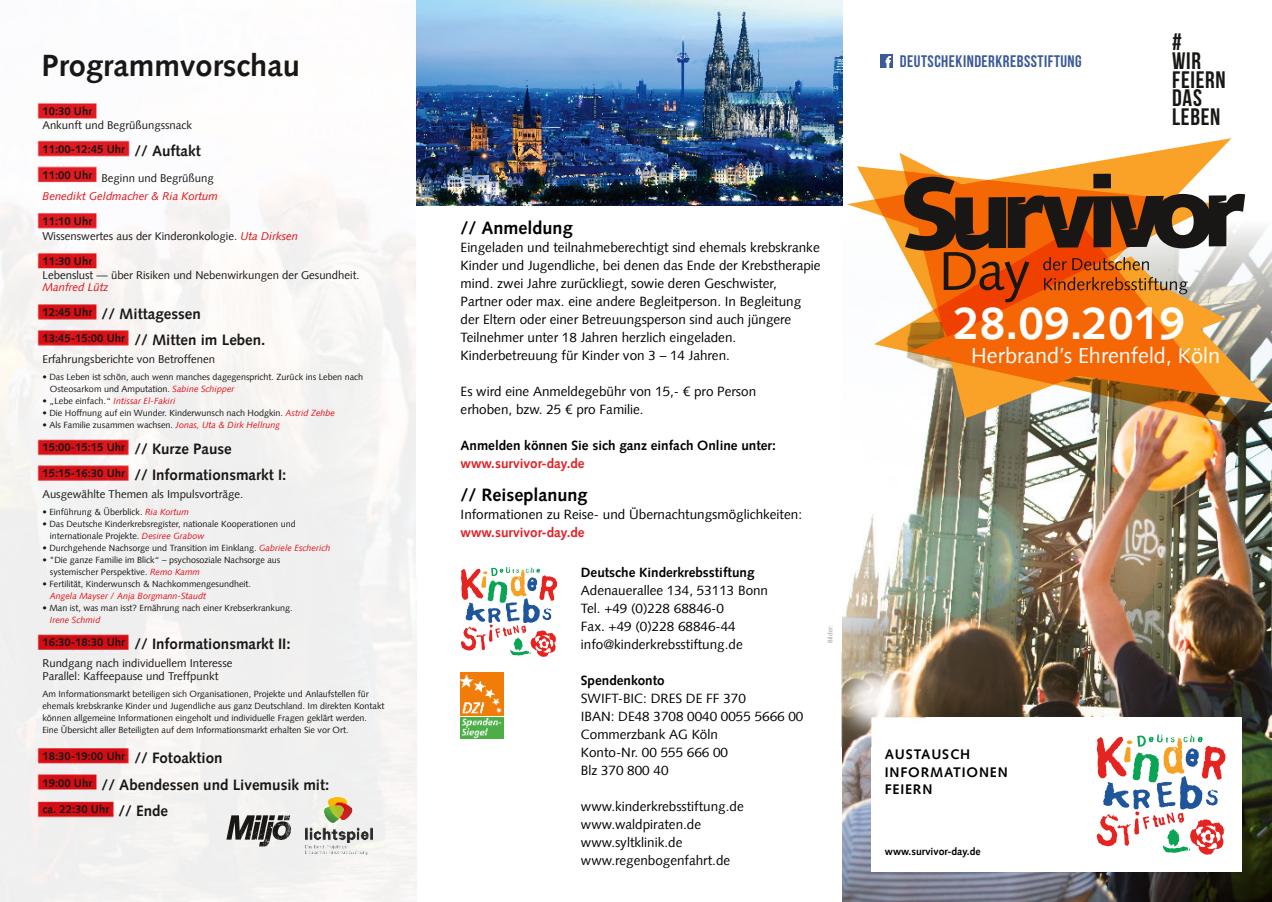
<style>
.page{position:relative;width:1272px;height:902px;background:#fff}
.page>*{position:absolute;margin:0;border:0;box-sizing:border-box;transform-origin:0 0}
.t1{font:54.45px "Syntax LT";color:#181715}
.t2{font:700 46.2px "Syntax LT";color:#fff}
.t3{font:700 30.75px "Syntax LT";color:#181715}
.t4{font:23.85px/18.8px "Bebas Neue";letter-spacing:.03em;color:#181715}
.t5{font:21.75px "Syntax LT";color:#fff}
.t6{font:700 18px "Syntax LT";color:#000}
.t7{font:16.65px "Bebas Neue";letter-spacing:.03em;color:#3a5997}
.t8{font:700 15.15px/26.4px "Syntax LT";color:#181715}
.t9{font:700 13.95px/17.7px "Syntax LT";letter-spacing:.06em;color:#000}
.t10{font:13.5px/18px "Syntax LT";color:#000}
.t11{font:700 13.5px "Syntax LT";color:#000}
.t12{font:700 13.5px "Syntax LT";color:#e41f25}
.t13{font:11.25px/23.1px "Syntax LT";color:#181715}
.t14{font:700 11.25px "Syntax LT";color:#181715}
.t15{font:italic 11.25px/17.7px "Syntax LT";color:#e20e15}
.t16{font:700 10.35px "Syntax LT";color:#000}
.t17{font:9px/12px "Syntax LT";color:#181715}
.t18{font:italic 9px "Syntax LT";color:#e20e15}
.t19{font:6.6px "Syntax LT";color:#999}
.s1{font-weight:700}
.s2{font-weight:700;font-size:15.15px}
.s3{font-style:normal;color:#181715}
.s4{font-style:italic;color:#e20e15}
.s5{font-size:15.15px}
</style>
<div class="page">
<img style="left:0;top:101px;width:416px;height:800px">
<img style="left:842px;top:433px;width:429px;height:468px">
<img style="left:842px;top:171px;width:429px;height:262px">
<svg style="left:880px;top:55px;width:12px;height:12px"></svg>
<img style="left:416px;top:0;width:426px;height:205px">
<svg style="left:461px;top:567px;width:96px;height:89px"></svg>
<img style="left:461px;top:672px;width:43px;height:66px">
<svg style="left:847px;top:138px;width:384px;height:147px"></svg>
<svg style="left:1243px;top:256px;width:28px;height:147px"></svg>
<svg style="left:899px;top:153px;width:327px;height:21px"></svg>
<img style="left:874px;top:251px;width:369px;height:175px">
<svg style="left:857px;top:166px;width:360px;height:171px"></svg>
<svg style="left:904px;top:174px;width:341px;height:77px;background:#89582e"></svg>
<svg style="left:1044px;top:277px;width:143px;height:17px;background:#c06b27"></svg>
<svg style="left:1043px;top:257px;width:106px;height:13px"></svg>
<div style="left:871px;top:717px;width:371px;height:155px;background:#fff"></div>
<svg style="left:1096px;top:734px;width:129px;height:120px"></svg>
<img style="left:841px;top:652px;width:85px;height:94px">
<svg style="left:226px;top:815px;width:65px;height:32px"></svg>
<img style="left:305px;top:797px;width:67px;height:57px">
<h3 class="t3" style="left:42px;top:53px;width:260px">Programmvorschau</h3>
<p class="t14" style="left:42px;top:106px;width:51px">10:30 Uhr</p>
<p class="t13" style="left:42px;top:115px;width:160px">Ankunft und Begrüßungssnack<br><span class="s1">11:00-12:45 Uhr</span> <span class="s2">// Auftakt</span></p>
<p class="t15" style="left:42px;top:171px;width:177px"><sup>11:00</sup> <sup>Uhr</sup> <span class="s3">Beginn und Begrüßung<br></span>Benedikt Geldmacher &amp; Ria Kortum</p>
<p class="t13" style="left:42px;top:214px;width:257px;line-height:15.1px"><span class="s1">11:10 Uhr<br></span>Wissenswertes aus der Kinderonkologie. <span class="s4">Uta Dirksen</span></p>
<p class="t14" style="left:42px;top:256px;width:51px">11:30 Uhr</p>
<p class="t13" style="left:42px;top:265px;width:319px">Lebenslust — über Risiken und Nebenwirkungen der Gesundheit.</p>
<p class="t15" style="left:42px;top:279px;width:68px">Manfred Lütz</p>
<h3 class="t8" style="left:42px;top:302px;width:224px"><sup>12:45</sup> <sup>Uhr</sup> // Mittagessen<br><sup>13:45-15:00</sup> <sup>Uhr</sup> // Mitten im Leben.</h3>
<p class="t13" style="left:42px;top:348px;width:174px">Erfahrungsberichte von Betroffenen</p>
<p class="t17" style="left:50px;top:371px;width:315px;text-indent:-8px">• Das Leben ist schön, auch wenn manches dagegenspricht. Zurück ins Leben nach<br>Osteosarkom und Amputation. <span class="s4">Sabine Schipper</span></p>
<p class="t18" style="left:42px;top:397px;width:135px"><span class="s3">• „Lebe einfach.“</span> Intissar El-Fakiri</p>
<p class="t17" style="left:42px;top:407px;width:294px">• Die Hoffnung auf ein Wunder. Kinderwunsch nach Hodgkin. <span class="s4">Astrid Zehbe</span></p>
<p class="t17" style="left:42px;top:419px;width:239px">• Als Familie zusammen wachsen. <span class="s4">Jonas, Uta &amp; Dirk Hellrung</span></p>
<p class="t14" style="left:42px;top:442px;width:191px">15:00-15:15 Uhr <span class="s5">// Kurze Pause</span></p>
<h3 class="t8" style="left:42px;top:463px;width:245px"><sup>15:15-16:30</sup> <sup>Uhr</sup> // Informationsmarkt I:</h3>
<p class="t13" style="left:42px;top:483px;width:202px">Ausgewählte Themen als Impulsvorträge.</p>
<p class="t17" style="left:42px;top:506px;width:148px">• Einführung &amp; Überblick. <span class="s4">Ria Kortum</span></p>
<p class="t17" style="left:50px;top:518px;width:247px;text-indent:-8px">• Das Deutsche Kinderkrebsregister, nationale Kooperationen und internationale Projekte. <span class="s4">Desiree Grabow</span></p>
<p class="t17" style="left:42px;top:542px;width:290px">• Durchgehende Nachsorge und Transition im Einklang. <span class="s4">Gabriele Escherich</span></p>
<p class="t17" style="left:50px;top:554px;width:232px;text-indent:-8px">• "Die ganze Familie im Blick“ – psychosoziale Nachsorge aus systemischer Perspektive. <span class="s4">Remo Kamm</span></p>
<p class="t17" style="left:42px;top:578px;width:210px">• Fertilität, Kinderwunsch &amp; Nachkommengesundheit.</p>
<p class="t18" style="left:50px;top:592px;width:158px">Angela Mayser / Anja Borgmann-Staudt</p>
<p class="t17" style="left:42px;top:602px;width:252px">• Man ist, was man isst? Ernährung nach einer Krebserkrankung.</p>
<p class="t18" style="left:50px;top:616px;width:52px">Irene Schmid</p>
<h3 class="t8" style="left:42px;top:632px;width:250px"><sup>16:30-18:30</sup> <sup>Uhr</sup> // Informationsmarkt II:</h3>
<p class="t13" style="left:42px;top:657px;width:191px;line-height:13.2px">Rundgang nach individuellem Interesse<br>Parallel: Kaffeepause und Treffpunkt</p>
<p class="t17" style="left:42px;top:688px;width:343px">Am Informationsmarkt beteiligen sich Organisationen, Projekte und Anlaufstellen für ehemals krebskranke Kinder und Jugendliche aus ganz Deutschland. Im direkten Kontakt können allgemeine Informationen eingeholt und individuelle Fragen geklärt werden.<br>Eine Übersicht aller Beteiligten auf dem Informationsmarkt erhalten Sie vor Ort.</p>
<p class="t14" style="left:42px;top:751px;width:182px">18:30-19:00 Uhr <span class="s5">// Fotoaktion</span></p>
<h3 class="t8" style="left:42px;top:772px;width:288px"><sup>19:00</sup> <sup>Uhr</sup> // Abendessen und Livemusik mit:</h3>
<p class="t14" style="left:42px;top:804px;width:127px">ca. 22:30 Uhr <span class="s5">// Ende</span></p>
<h3 class="t6" style="left:460px;top:221px;width:114px">// Anmeldung</h3>
<p class="t10" style="left:460px;top:240px;width:361px">Eingeladen und teilnahmeberechtigt sind ehemals krebskranke Kinder und Jugendliche, bei denen das Ende der Krebstherapie mind. zwei Jahre zurückliegt, sowie deren Geschwister, Partner oder max. eine andere Begleitperson. In Begleitung der Eltern oder einer Betreuungsperson sind auch jüngere Teilnehmer unter 18 Jahren herzlich eingeladen.<br>Kinderbetreuung für Kinder von 3 – 14 Jahren.</p>
<h3 class="t10" style="left:460px;top:384px;width:297px">Es wird eine Anmeldegebühr von 15,- € pro Person erhoben, bzw. 25 € pro Familie.</h3>
<h3 class="t11" style="left:460px;top:440px;width:317px">Anmelden können Sie sich ganz einfach Online unter:</h3>
<h3 class="t12" style="left:460px;top:458px;width:126px">www.survivor-day.de</h3>
<h3 class="t6" style="left:460px;top:487px;width:129px">// Reiseplanung</h3>
<h3 class="t10" style="left:460px;top:506px;width:343px">Informationen zu Reise- und Übernachtungsmöglichkeiten:</h3>
<h3 class="t12" style="left:460px;top:526px;width:126px">www.survivor-day.de</h3>
<h3 class="t11" style="left:581px;top:567px;width:175px">Deutsche Kinderkrebsstiftung</h3>
<h3 class="t10" style="left:581px;top:582px;width:189px">Adenauerallee 134, 53113 Bonn<br>Tel. +49 (0)228 68846-0<br>Fax. +49 (0)228 68846-44 info@kinderkrebsstiftung.de</h3>
<h3 class="t11" style="left:581px;top:675px;width:85px">Spendenkonto</h3>
<h3 class="t10" style="left:581px;top:690px;width:224px">SWIFT-BIC: DRES DE FF 370<br>IBAN: DE48 3708 0040 0055 5666 00<br>Commerzbank AG Köln<br>Konto-Nr. 00 555 666 00<br>Blz 370 800 40</h3>
<h3 class="t10" style="left:581px;top:798px;width:164px">www.kinderkrebsstiftung.de www.waldpiraten.de www.syltklinik.de www.regenbogenfahrt.de</h3>
<p class="t19" style="left:827px;top:642px;width:19px;rotate:-90deg">Bilder:</p>
<h3 class="t7" style="left:900px;top:54px;width:183px">DEUTSCHEKINDERKREBSSTIFTUNG</h3>
<h3 class="t4" style="left:1172px;top:35px;width:55px">#<br>WIR<br>FEIERN<br>DAS<br>LEBEN</h3>
<h1 class="t1" style="left:939px;top:249px;width:94px">Day</h1>
<h2 class="t2" style="left:954px;top:304px;width:233px">28.09.2019</h2>
<h3 class="t5" style="left:971px;top:347px;width:250px">Herbrand’s Ehrenfeld, Köln</h3>
<h3 class="t9" style="left:884px;top:746px;width:124px">AUSTAUSCH<br>INFORMATIONEN<br>FEIERN</h3>
<p class="t16" style="left:885px;top:846px;width:97px">www.survivor-day.de</p>
</div>
